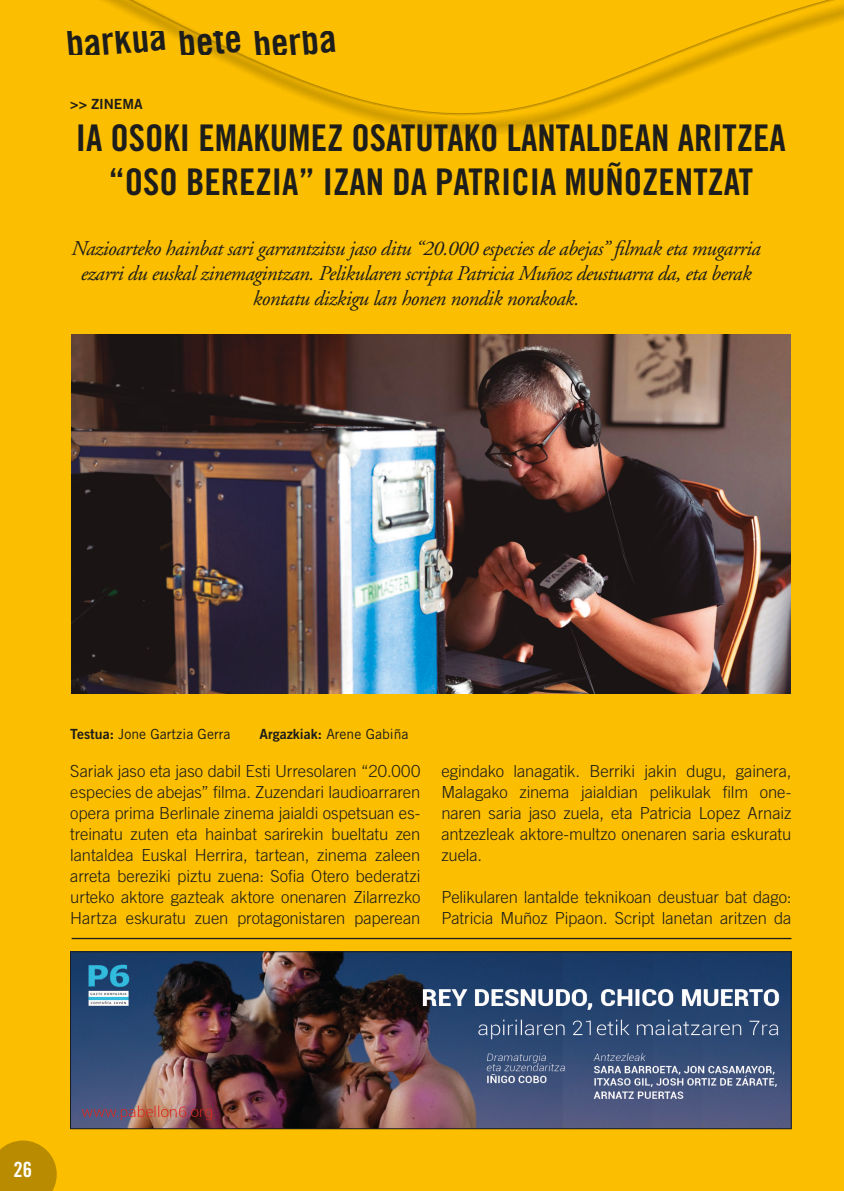
<style>
.page{position:relative;width:844px;height:1191px;background:#fff}
.page>*{position:absolute;margin:0;border:0;box-sizing:border-box;transform-origin:0 0}
.t1{font:39.38px "Trade Gothic LT Std Bd Cn 20";color:#1d1d1b}
.t2{font:36.75px/44.1px "Trade Gothic LT Std Bd Cn 20";color:#1d1d1b;text-align:center}
.sarrera{font:italic 21px/25.2px "Adobe Garamond";letter-spacing:-.025em;color:#1d1d1b;text-align:center}
.t3{font:21px "Trade Gothic LT Std Bd Cn 20";color:#fff}
.testua{font:300 16.62px/21px "Trade Gothic LT Std";letter-spacing:-.005em;color:#1d1d1b;text-align:justify}
.t4{font:14px "Trade Gothic LT Std";color:#1d1d1b}
.t5{font:14px "Trade Gothic LT Std Bd 2";color:#1d1d1b}
.s1{font-family:"Trade Gothic LT Std Bd 2"}
</style>
<div class="page">
<div style="left:0;top:0;width:843px;height:1191px;background:#fcbe00"></div>
<svg style="left:102px;top:0;width:741px;height:134px"></svg>
<img style="left:72px;top:953px;width:717px;height:174px">
<div style="left:70px;top:951px;width:721px;height:178px;border:1px solid #1d1d1b"></div>
<hr style="left:72px;top:938px;width:719px;height:1px;background:#1d1d1b">
<img style="left:72px;top:334px;width:717px;height:360px">
<svg style="left:0;top:1140px;width:57px;height:51px;background:#c19100"></svg>
<p class="t1" style="left:64px;top:21px;width:266px;rotate:-5deg">barkua bete berba</p>
<p class="t1" style="left:67px;top:29px;width:266px;rotate:-5deg">barkua bete berba</p>
<p class="t1" style="left:70px;top:37px;width:266px;rotate:-5deg">barkua bete berba</p>
<p class="t5" style="left:70px;top:95px;width:74px">&gt;&gt; ZINEMA</p>
<p class="t2" style="left:76px;top:116px;width:711px">IA OSOKI EMAKUMEZ OSATUTAKO LANTALDEAN ARITZEA “OSO BEREZIA” IZAN DA PATRICIA MUÑOZENTZAT</p>
<p class="sarrera" style="left:72px;top:236px;width:690px">Nazioarteko hainbat sari garrantzitsu jaso ditu “20.000 especies de abejas” filmak eta mugarria ezarri du euskal zinemagintzan. Pelikularen scripta Patricia Muñoz deustuarra da, eta berak kontatu dizkigu lan honen nondik norakoak.</p>
<p class="t4" style="left:70px;top:725px;width:161px"><span class="s1">Testua:</span> Jone Gartzia Gerra</p>
<p class="t4" style="left:259px;top:725px;width:150px"><span class="s1">Argazkiak:</span> Arene Gabiña</p>
<p class="testua" style="left:70px;top:760px;width:351px">Sariak jaso eta jaso dabil Esti Urresolaren “20.000 especies de abejas” filma. Zuzendari laudioarraren opera prima Berlinale zinema jaialdi ospetsuan es&shy;treinatu zuten eta hainbat sarirekin bueltatu zen lantaldea Euskal Herrira, tartean, zinema zaleen arreta bereziki piztu zuena: Sofia Otero bederatzi urteko aktore gazteak aktore onenaren Zilarrezko Hartza eskuratu zuen protagonistaren paperean</p>
<p class="testua" style="left:441px;top:760px;width:351px">egindako lanagatik. Berriki jakin dugu, gainera, Malagako zinema jaialdian pelikulak film one&shy;naren saria jaso zuela, eta Patricia Lopez Arnaiz antzezleak aktore-multzo onenaren saria eskuratu zuela.</p>
<p class="testua" style="left:441px;top:886px;width:351px">Pelikularen lantalde teknikoan deustuar bat dago:<br>Patricia Muñoz Pipaon. Script lanetan aritzen da</p>
<p class="t3" style="left:14px;top:1157px;width:20px">26</p>
</div>
